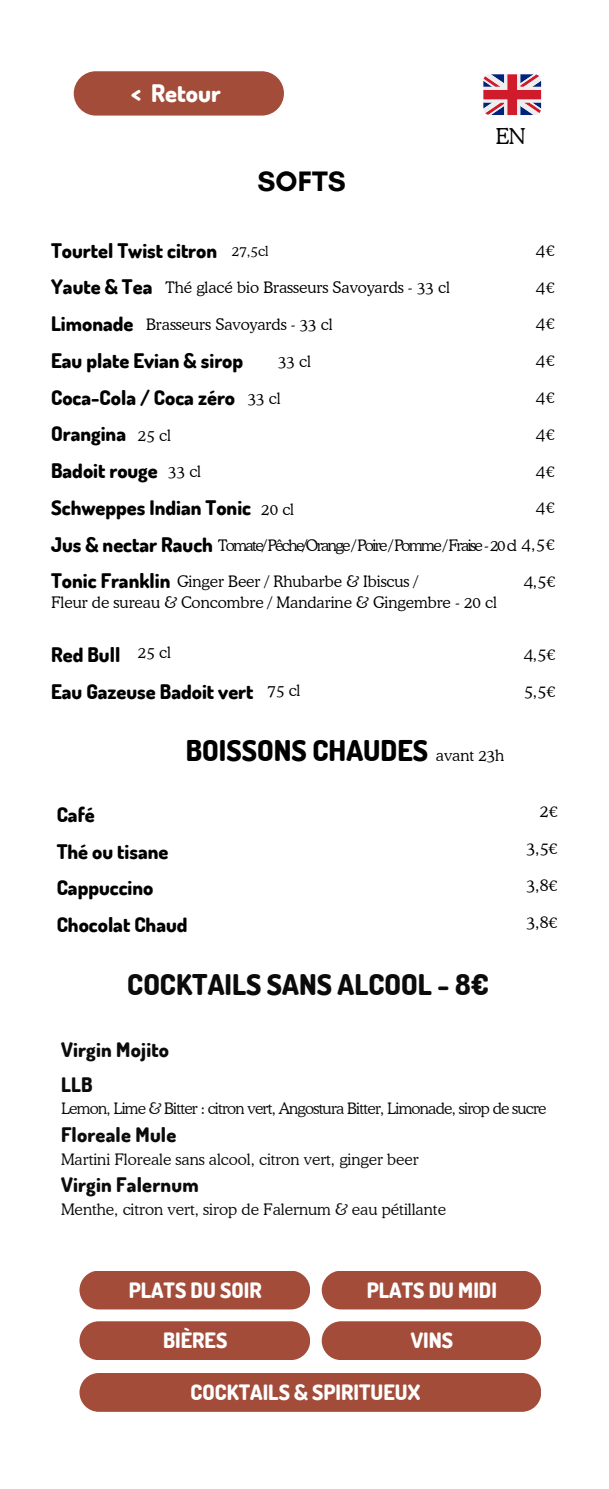
<style>
.page{position:relative;width:609px;height:1489px;background:#fff}
.page>*{position:absolute;margin:0;border:0;box-sizing:border-box;transform-origin:0 0}
.t1{font:800 28.7px "Dosis";color:#000}
.t2{font:700 28.7px "Glacial Indifference";color:#000}
.t3{font:800 28.53px "Dosis";color:#0c0b0b}
.t4{font:800 24.15px "Dosis";color:#fff}
.t5{font:300 21.7px "Cooper BT";color:#000}
.t6{font:800 21.18px "Dosis";color:#fff}
.t7{font:800 20.12px/36.8px "Dosis";color:#000}
.t8{font:800 20.12px "Dosis";letter-spacing:.01em;color:#0c0b0b}
.t9{font:300 16.62px "Cooper BT";color:#000}
.t10{font:300 15.75px "Cooper BT";color:#000}
.t11{font:300 15.75px "Cooper BT";color:#0c0b0b}
.t12{font:300 15.75px "Cooper BT";letter-spacing:-.045em;color:#0c0b0b}
.t13{font:300 15.75px "Cooper BT";letter-spacing:-.095em;color:#000}
.t14{font:300 14px "Cooper BT";color:#000}
.s1{font-size:16.62px}
</style>
<div class="page">
<div style="left:74px;top:71px;width:210px;height:45px;background:#a34c3a;border-radius:22px"></div>
<svg style="left:483px;top:74px;width:58px;height:41px;background:#c07689"></svg>
<div style="left:79px;top:1270px;width:231px;height:39px;background:#a34c3a;border-radius:19px"></div>
<div style="left:322px;top:1270px;width:219px;height:39px;background:#a34c3a;border-radius:19px"></div>
<div style="left:79px;top:1321px;width:231px;height:39px;background:#a34c3a;border-radius:19px"></div>
<div style="left:322px;top:1321px;width:219px;height:39px;background:#a34c3a;border-radius:19px"></div>
<div style="left:79px;top:1372px;width:462px;height:39px;background:#a34c3a;border-radius:19px"></div>
<p class="t4" style="left:131px;top:77px;width:91px">&lt; Retour</p>
<h6 class="t2" style="left:258px;top:164px;width:90px">SOFTS</h6>
<h5 class="t5" style="left:496px;top:123px;width:31px">EN</h5>
<h2 class="t7" style="left:51px;top:231px;width:202px">Tourtel Twist citron<br>Yaute &amp; Tea<br>Limonade<br>Eau plate Evian &amp; sirop<br>Coca-Cola / Coca zéro<br>Orangina<br>Badoit rouge<br>Schweppes Indian Tonic<br>Jus &amp; nectar Rauch<br>Tonic Franklin</h2>
<h6 class="t9" style="left:536px;top:240px;width:19px">4€</h6>
<h6 class="t9" style="left:536px;top:277px;width:19px">4€</h6>
<h6 class="t9" style="left:536px;top:313px;width:19px">4€</h6>
<h6 class="t9" style="left:536px;top:350px;width:19px">4€</h6>
<h6 class="t9" style="left:536px;top:387px;width:19px">4€</h6>
<h6 class="t9" style="left:536px;top:424px;width:19px">4€</h6>
<h6 class="t9" style="left:536px;top:460px;width:19px">4€</h6>
<h6 class="t9" style="left:536px;top:497px;width:19px">4€</h6>
<h6 class="t13" style="left:218px;top:536px;width:338px">Tomate/ Pêche/Orange / Poire / Pomme / Fraise - 20 cl <span class="s1">4,5€</span></h6>
<h6 class="t9" style="left:524px;top:571px;width:32px">4,5€</h6>
<h6 class="t14" style="left:232px;top:243px;width:38px">27,5cl</h6>
<h6 class="t10" style="left:165px;top:277px;width:286px">Thé glacé bio Brasseurs Savoyards - 33 cl</h6>
<h6 class="t10" style="left:146px;top:314px;width:188px">Brasseurs Savoyards - 33 cl</h6>
<h6 class="t10" style="left:278px;top:352px;width:34px">33 cl</h6>
<h6 class="t10" style="left:248px;top:388px;width:34px">33 cl</h6>
<h6 class="t10" style="left:138px;top:426px;width:34px">25 cl</h6>
<h6 class="t10" style="left:168px;top:462px;width:34px">33 cl</h6>
<h6 class="t10" style="left:261px;top:500px;width:34px">20 cl</h6>
<h6 class="t10" style="left:177px;top:572px;width:243px">Ginger Beer / Rhubarbe &amp; Ibiscus /</h6>
<h6 class="t10" style="left:51px;top:593px;width:447px">Fleur de sureau &amp; Concombre / Mandarine &amp; Gingembre - 20 cl</h6>
<h6 class="t10" style="left:138px;top:643px;width:34px">25 cl</h6>
<h1 class="t7" style="left:51px;top:635px;width:204px">Red Bull<br>Eau Gazeuse Badoit vert</h1>
<h6 class="t10" style="left:268px;top:680px;width:34px">75 cl</h6>
<p class="t1" style="left:186px;top:732px;width:244px">BOISSONS CHAUDES</p>
<h5 class="t10" style="left:436px;top:746px;width:70px">avant 23h</h5>
<h6 class="t9" style="left:524px;top:644px;width:32px">4,5€</h6>
<h6 class="t9" style="left:524px;top:681px;width:32px">5,5€</h6>
<h4 class="t7" style="left:57px;top:795px;width:132px">Café<br>Thé ou tisane<br>Cappuccino<br>Chocolat Chaud</h4>
<h5 class="t9" style="left:540px;top:801px;width:19px">2€</h5>
<h5 class="t9" style="left:526px;top:838px;width:32px">3,5€</h5>
<h5 class="t9" style="left:526px;top:874px;width:32px">3,8€</h5>
<h5 class="t9" style="left:526px;top:911px;width:32px">3,8€</h5>
<h1 class="t3" style="left:127px;top:965px;width:363px">COCKTAILS SANS ALCOOL - 8€</h1>
<h1 class="t8" style="left:61px;top:1036px;width:110px">Virgin Mojito</h1>
<h6 class="t8" style="left:61px;top:1071px;width:33px">LLB</h6>
<h6 class="t8" style="left:61px;top:1121px;width:117px">Floreale Mule</h6>
<h6 class="t8" style="left:61px;top:1171px;width:139px">Virgin Falernum</h6>
<h5 class="t12" style="left:61px;top:1099px;width:487px">Lemon, Lime &amp; Bitter : citron vert, Angostura Bitter, Limonade, sirop de sucre</h5>
<h6 class="t11" style="left:61px;top:1149px;width:359px">Martini Floreale sans alcool, citron vert, ginger beer</h6>
<h5 class="t11" style="left:61px;top:1199px;width:387px">Menthe, citron vert, sirop de Falernum &amp; eau pétillante</h5>
<h6 class="t6" style="left:129px;top:1275px;width:135px">PLATS DU SOIR</h6>
<h3 class="t6" style="left:367px;top:1275px;width:132px">PLATS DU MIDI</h3>
<h3 class="t6" style="left:163px;top:1326px;width:66px">BIÈRES</h3>
<h3 class="t6" style="left:411px;top:1326px;width:44px">VINS</h3>
<h3 class="t6" style="left:191px;top:1378px;width:231px">COCKTAILS &amp; SPIRITUEUX</h3>
</div>
